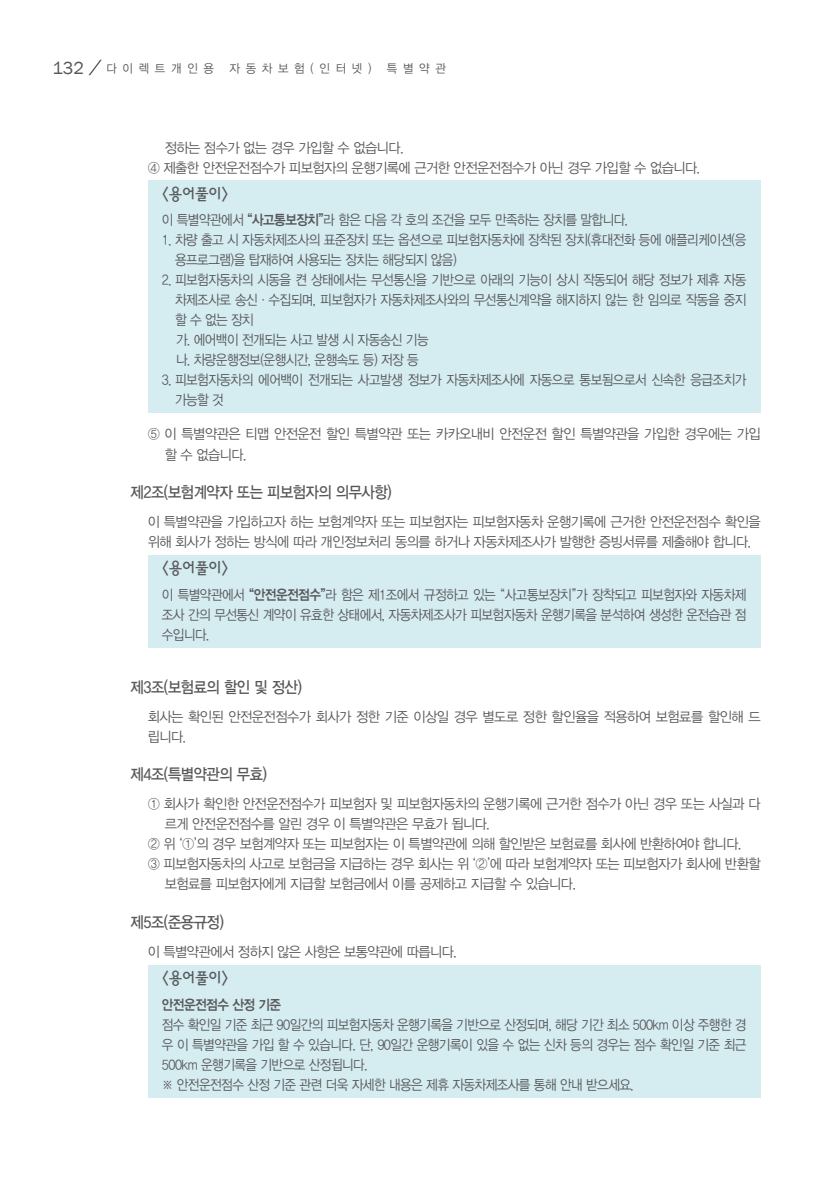
<style>
.page{position:relative;width:840px;height:1191px;background:#fff}
.page>*{position:absolute;margin:0;border:0;box-sizing:border-box;transform-origin:0 0}
.제1절{font:16px "YDVYGO Std 33";letter-spacing:-.03em;color:#57585a;scale:.9 1}
.본문{font:16px "YDVYGO Std 23";letter-spacing:-.04em;color:#57585a;scale:.95 1}
.팁-1{font:14px/20px "YDVYGO Std 32";letter-spacing:-.04em;color:#57585a;text-align:justify;scale:.9 1}
.본문_내어쓰기{font:14px/20px "YDVYGO Std 32";letter-spacing:-.04em;color:#57585a;scale:.95 1}
.본문-2{font:14px/20px "YDVYGO Std 32";letter-spacing:-.04em;color:#57585a;scale:.95 1}
.팁-1-2{font:14px "YDVYGO Std 34";letter-spacing:-.04em;color:#57585a;scale:.9 1}
.t1{font:12px "YDVYGO Std 12";letter-spacing:.5em;color:#57585a;scale:.95 1}
.s1{font-family:"Franklin Gothic";font-size:18px}
.s2{font-family:"YDVYGO Std 34"}
</style>
<div class="page">
<svg style="left:88px;top:60px;width:14px;height:15px"></svg>
<div style="left:148px;top:180px;width:612px;height:233px;background:#d5ecf1"></div>
<div style="left:148px;top:555px;width:612px;height:92px;background:#d5ecf1"></div>
<div style="left:148px;top:964px;width:612px;height:133px;background:#d5ecf1"></div>
<p class="t1" style="left:52px;top:62px;width:171px"><span class="s1">132</span> 다이렉트개인용</p>
<p class="t1" style="left:229px;top:62px;width:151px">자동차보험(인터넷)</p>
<p class="t1" style="left:386px;top:62px;width:64px">특별약관</p>
<p class="본문_내어쓰기" style="left:165px;top:138px;width:253px">정하는 점수가 없는 경우 가입할 수 없습니다.</p>
<p class="본문_내어쓰기" style="left:148px;top:158px;width:583px">④ 제출한 안전운전점수가 피보험자의 운행기록에 근거한 안전운전점수가 아닌 경우 가입할 수 없습니다.</p>
<p class="본문" style="left:162px;top:186px;width:72px">&lt;용어풀이&gt;</p>
<p class="팁-1" style="left:162px;top:210px;width:519px">이 특별약관에서 <span class="s2">“사고통보장치”</span>라 함은 다음 각 호의 조건을 모두 만족하는 장치를 말합니다.</p>
<p class="팁-1" style="left:175px;top:230px;width:636px;text-indent:-13px">1. 차량 출고 시 자동차제조사의 표준장치 또는 옵션으로 피보험자동차에 장착된 장치(휴대전화 등에 애플리케이션(응 용프로그램)을 탑재하여 사용되는 장치는 해당되지 않음)</p>
<p class="팁-1" style="left:175px;top:270px;width:636px;text-indent:-13px">2. 피보험자동차의 시동을 켠 상태에서는 무선통신을 기반으로 아래의 기능이 상시 작동되어 해당 정보가 제휴 자동 차제조사로 송신·수집되며, 피보험자가 자동차제조사와의 무선통신계약을 해지하지 않는 한 임의로 작동을 중지 할 수 없는 장치</p>
<p class="팁-1" style="left:176px;top:330px;width:282px">가. 에어백이 전개되는 사고 발생 시 자동송신 기능</p>
<p class="팁-1" style="left:176px;top:350px;width:271px">나. 차량운행정보(운행시간, 운행속도 등) 저장 등</p>
<p class="팁-1" style="left:175px;top:370px;width:636px;text-indent:-13px">3. 피보험자동차의 에어백이 전개되는 사고발생 정보가 자동차제조사에 자동으로 통보됨으로서 신속한 응급조치가 가능할 것</p>
<p class="본문_내어쓰기" style="left:165px;top:424px;width:628px;text-indent:-17px">⑤ 이 특별약관은 티맵 안전운전 할인 특별약관 또는 카카오내비 안전운전 할인 특별약관을 가입한 경우에는 가입 할 수 없습니다.</p>
<p class="제1절" style="left:131px;top:484px;width:291px">제2조(보험계약자 또는 피보험자의 의무사항)</p>
<p class="본문-2" style="left:148px;top:512px;width:646px">이 특별약관을 가입하고자 하는 보험계약자 또는 피보험자는 피보험자동차 운행기록에 근거한 안전운전점수 확인을 위해 회사가 정하는 방식에 따라 개인정보처리 동의를 하거나 자동차제조사가 발행한 증빙서류를 제출해야 합니다.</p>
<p class="본문" style="left:162px;top:560px;width:72px">&lt;용어풀이&gt;</p>
<p class="팁-1" style="left:162px;top:585px;width:650px">이 특별약관에서 <span class="s2">“안전운전점수”</span>라 함은 제1조에서 규정하고 있는 “사고통보장치”가 장착되고 피보험자와 자동차제 조사 간의 무선통신 계약이 유효한 상태에서, 자동차제조사가 피보험자동차 운행기록을 분석하여 생성한 운전습관 점 수입니다.</p>
<p class="제1절" style="left:131px;top:678px;width:192px">제3조(보험료의 할인 및 정산)</p>
<p class="본문-2" style="left:148px;top:707px;width:646px">회사는 확인된 안전운전점수가 회사가 정한 기준 이상일 경우 별도로 정한 할인율을 적용하여 보험료를 할인해 드 립니다.</p>
<p class="제1절" style="left:131px;top:766px;width:153px">제4조(특별약관의 무효)</p>
<p class="본문_내어쓰기" style="left:165px;top:794px;width:628px;text-indent:-17px">① 회사가 확인한 안전운전점수가 피보험자 및 피보험자동차의 운행기록에 근거한 점수가 아닌 경우 또는 사실과 다 르게 안전운전점수를 알린 경우 이 특별약관은 무효가 됩니다.</p>
<p class="본문_내어쓰기" style="left:148px;top:834px;width:626px">② 위 ‘①’의 경우 보험계약자 또는 피보험자는 이 특별약관에 의해 할인받은 보험료를 회사에 반환하여야 합니다.</p>
<p class="본문_내어쓰기" style="left:165px;top:854px;width:628px;text-indent:-17px">③ 피보험자동차의 사고로 보험금을 지급하는 경우 회사는 위 ‘②’에 따라 보험계약자 또는 피보험자가 회사에 반환할 보험료를 피보험자에게 지급할 보험금에서 이를 공제하고 지급할 수 있습니다.</p>
<p class="제1절" style="left:131px;top:914px;width:105px">제5조(준용규정)</p>
<p class="본문_내어쓰기" style="left:148px;top:942px;width:327px">이 특별약관에서 정하지 않은 사항은 보통약관에 따릅니다.</p>
<p class="본문" style="left:162px;top:970px;width:72px">&lt;용어풀이&gt;</p>
<p class="팁-1-2" style="left:162px;top:997px;width:134px">안전운전점수 산정 기준</p>
<p class="팁-1" style="left:162px;top:1015px;width:650px">점수 확인일 기준 최근 90일간의 피보험자동차 운행기록을 기반으로 산정되며, 해당 기간 최소 500km 이상 주행한 경 우 이 특별약관을 가입 할 수 있습니다. 단, 90일간 운행기록이 있을 수 없는 신차 등의 경우는 점수 확인일 기준 최근 500km 운행기록을 기반으로 산정됩니다.</p>
<p class="팁-1" style="left:162px;top:1075px;width:525px">※ 안전운전점수 산정 기준 관련 더욱 자세한 내용은 제휴 자동차제조사를 통해 안내 받으세요.</p>
</div>
